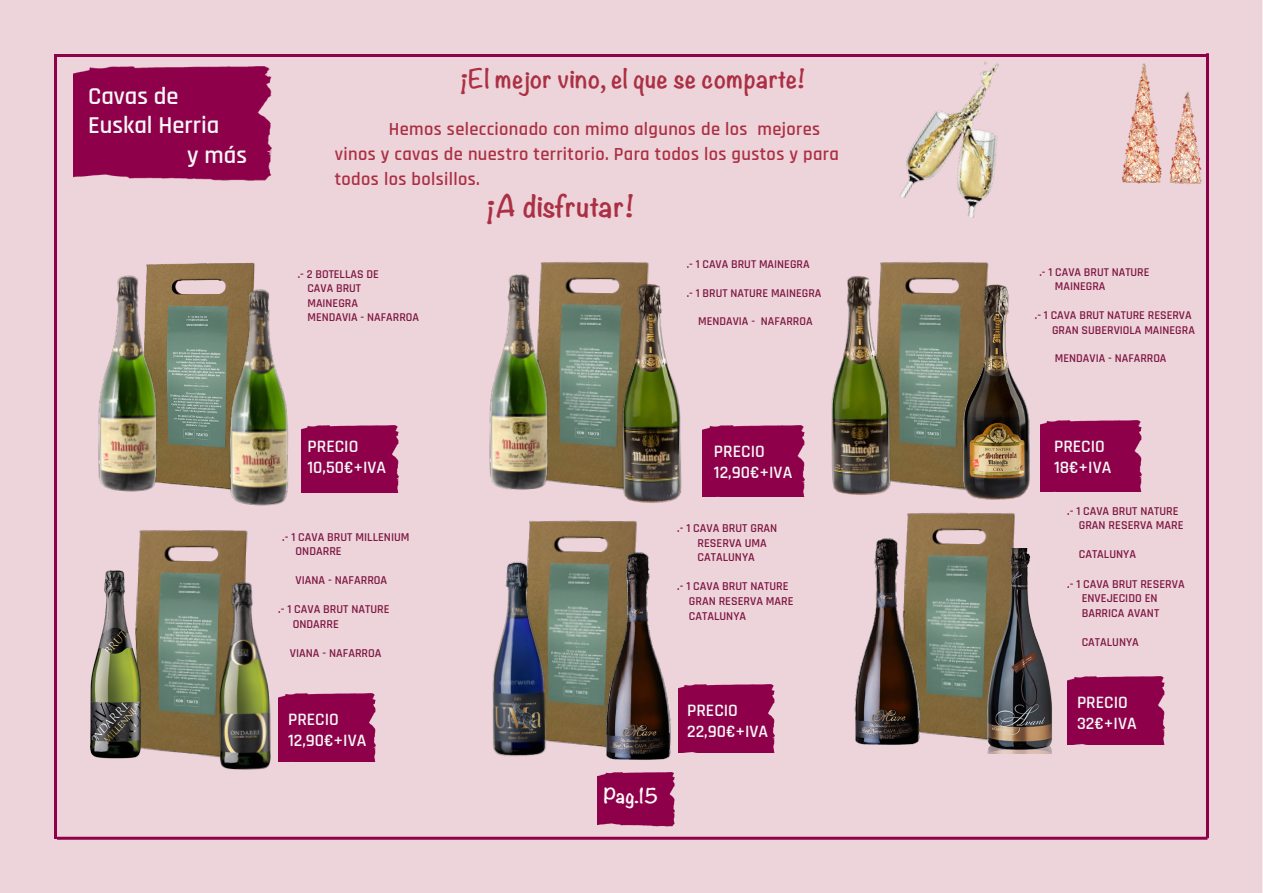
<style>
.page{position:relative;width:1263px;height:893px;background:#fff}
.page>*{position:absolute;margin:0;border:0;box-sizing:border-box;transform-origin:0 0}
.t1{font:700 27.3px "Noteworthy";letter-spacing:.005em;color:#ab3044}
.t2{font:600 24.45px "Rajdhani";color:#f6f7f7}
.t3{font:700 23.55px "Noteworthy";letter-spacing:.02em;color:#ab3044}
.t4{font:600 18.6px/24.9px "Rajdhani";letter-spacing:.02em;color:#ab3044}
.t5{font:700 18.15px "Noteworthy";color:#fefaf8}
.t6{font:600 17.55px "Rajdhani";color:#f6f7f7}
.t7{font:600 12.15px "Rajdhani";color:#7f1743}
.t8{font:600 12px "Rajdhani";color:#7f1743}
</style>
<div class="page">
<div style="left:0;top:0;width:1262px;height:893px;background:#edd4da"></div>
<img style="left:115px;top:258px;width:178px;height:238px">
<img style="left:505px;top:256px;width:183px;height:241px">
<div style="left:703px;top:426px;width:101px;height:71px;background:#8e014a"></div>
<div style="left:1040px;top:421px;width:102px;height:70px;background:#8e014a"></div>
<img style="left:104px;top:524px;width:183px;height:241px">
<div style="left:279px;top:694px;width:97px;height:67px;background:#8e014a"></div>
<img style="left:74px;top:66px;width:197px;height:116px">
<div style="left:301px;top:425px;width:97px;height:68px;background:#8e014a"></div>
<img style="left:870px;top:257px;width:126px;height:239px">
<img style="left:206px;top:575px;width:73px;height:204px">
<img style="left:78px;top:563px;width:78px;height:199px">
<img style="left:90px;top:269px;width:74px;height:229px">
<img style="left:222px;top:283px;width:73px;height:228px">
<img style="left:482px;top:268px;width:73px;height:228px">
<img style="left:611px;top:275px;width:82px;height:238px">
<img style="left:820px;top:267px;width:82px;height:238px">
<img style="left:962px;top:282px;width:70px;height:223px">
<img style="left:494px;top:515px;width:182px;height:241px">
<div style="left:678px;top:684px;width:97px;height:68px;background:#8e014a"></div>
<img style="left:484px;top:540px;width:72px;height:224px">
<img style="left:872px;top:507px;width:182px;height:241px">
<div style="left:1068px;top:677px;width:97px;height:67px;background:#8e014a"></div>
<img style="left:601px;top:552px;width:76px;height:209px">
<img style="left:850px;top:537px;width:76px;height:210px">
<img style="left:988px;top:548px;width:64px;height:205px">
<img style="left:597px;top:772px;width:77px;height:55px">
<hr style="left:54px;top:54px;width:3px;height:785px;background:#8e014a">
<hr style="left:1206px;top:53px;width:3px;height:785px;background:#8e014a">
<hr style="left:57px;top:837px;width:1150px;height:3px;background:#8e014a">
<hr style="left:57px;top:54px;width:1150px;height:3px;background:#8e014a">
<img style="left:890px;top:45px;width:139px;height:176px">
<img style="left:1114px;top:58px;width:92px;height:133px">
<p class="t2" style="left:88px;top:81px;width:92px">Cavas de</p>
<p class="t2" style="left:88px;top:111px;width:133px">Euskal Herria</p>
<p class="t2" style="left:187px;top:140px;width:61px">y más</p>
<p class="t3" style="left:460px;top:57px;width:347px">¡El mejor vino, el que se comparte!</p>
<p class="t4" style="left:335px;top:117px;width:506px;text-indent:54px">Hemos seleccionado con mimo algunos de los mejores vinos y cavas de nuestro territorio. Para todos los gustos y para todos los bolsillos.</p>
<p class="t1" style="left:486px;top:182px;width:149px">¡A disfrutar!</p>
<p class="t8" style="left:687px;top:257px;width:124px">.- 1 CAVA BRUT MAINEGRA</p>
<p class="t8" style="left:687px;top:286px;width:136px">.- 1 BRUT NATURE MAINEGRA</p>
<p class="t8" style="left:698px;top:314px;width:116px">MENDAVIA - NAFARROA</p>
<p class="t8" style="left:298px;top:267px;width:83px">.- 2 BOTELLAS DE</p>
<p class="t8" style="left:307px;top:281px;width:55px">CAVA BRUT</p>
<p class="t8" style="left:307px;top:296px;width:52px">MAINEGRA</p>
<p class="t8" style="left:307px;top:310px;width:113px">MENDAVIA - NAFARROA</p>
<p class="t6" style="left:308px;top:436px;width:52px">PRECIO</p>
<p class="t6" style="left:308px;top:457px;width:80px">10,50€+IVA</p>
<p class="t7" style="left:282px;top:529px;width:129px">.- 1 CAVA BRUT MILLENIUM</p>
<p class="t7" style="left:296px;top:544px;width:48px">ONDARRE</p>
<p class="t7" style="left:296px;top:573px;width:93px">VIANA - NAFARROA</p>
<p class="t7" style="left:278px;top:602px;width:113px">.- 1 CAVA BRUT NATURE</p>
<p class="t7" style="left:293px;top:617px;width:48px">ONDARRE</p>
<p class="t7" style="left:290px;top:646px;width:93px">VIANA - NAFARROA</p>
<p class="t6" style="left:288px;top:709px;width:52px">PRECIO</p>
<p class="t6" style="left:288px;top:730px;width:80px">12,90€+IVA</p>
<p class="t6" style="left:714px;top:441px;width:52px">PRECIO</p>
<p class="t6" style="left:714px;top:462px;width:80px">12,90€+IVA</p>
<p class="t7" style="left:677px;top:521px;width:102px">.- 1 CAVA BRUT GRAN</p>
<p class="t7" style="left:697px;top:536px;width:71px">RESERVA UMA</p>
<p class="t7" style="left:697px;top:550px;width:59px">CATALUNYA</p>
<p class="t7" style="left:677px;top:579px;width:113px">.- 1 CAVA BRUT NATURE</p>
<p class="t7" style="left:689px;top:594px;width:106px">GRAN RESERVA MARE</p>
<p class="t7" style="left:689px;top:608px;width:59px">CATALUNYA</p>
<p class="t5" style="left:604px;top:780px;width:56px">Pag.15</p>
<p class="t6" style="left:687px;top:700px;width:52px">PRECIO</p>
<p class="t6" style="left:687px;top:721px;width:83px">22,90€+IVA</p>
<p class="t8" style="left:1039px;top:265px;width:112px">.- 1 CAVA BRUT NATURE</p>
<p class="t8" style="left:1055px;top:279px;width:52px">MAINEGRA</p>
<p class="t8" style="left:1035px;top:308px;width:158px">.- 1 CAVA BRUT NATURE RESERVA</p>
<p class="t8" style="left:1052px;top:323px;width:144px">GRAN SUBERVIOLA MAINEGRA</p>
<p class="t8" style="left:1055px;top:351px;width:113px">MENDAVIA - NAFARROA</p>
<p class="t6" style="left:1054px;top:436px;width:52px">PRECIO</p>
<p class="t6" style="left:1054px;top:457px;width:59px">18€+IVA</p>
<p class="t7" style="left:1067px;top:504px;width:113px">.- 1 CAVA BRUT NATURE</p>
<p class="t7" style="left:1079px;top:518px;width:106px">GRAN RESERVA MARE</p>
<p class="t7" style="left:1079px;top:547px;width:59px">CATALUNYA</p>
<p class="t7" style="left:1067px;top:576px;width:119px">.- 1 CAVA BRUT RESERVA</p>
<p class="t7" style="left:1082px;top:591px;width:77px">ENVEJECIDO EN</p>
<p class="t7" style="left:1082px;top:606px;width:79px">BARRICA AVANT</p>
<p class="t7" style="left:1082px;top:635px;width:59px">CATALUNYA</p>
<p class="t6" style="left:1077px;top:692px;width:52px">PRECIO</p>
<p class="t6" style="left:1077px;top:713px;width:61px">32€+IVA</p>
</div>
